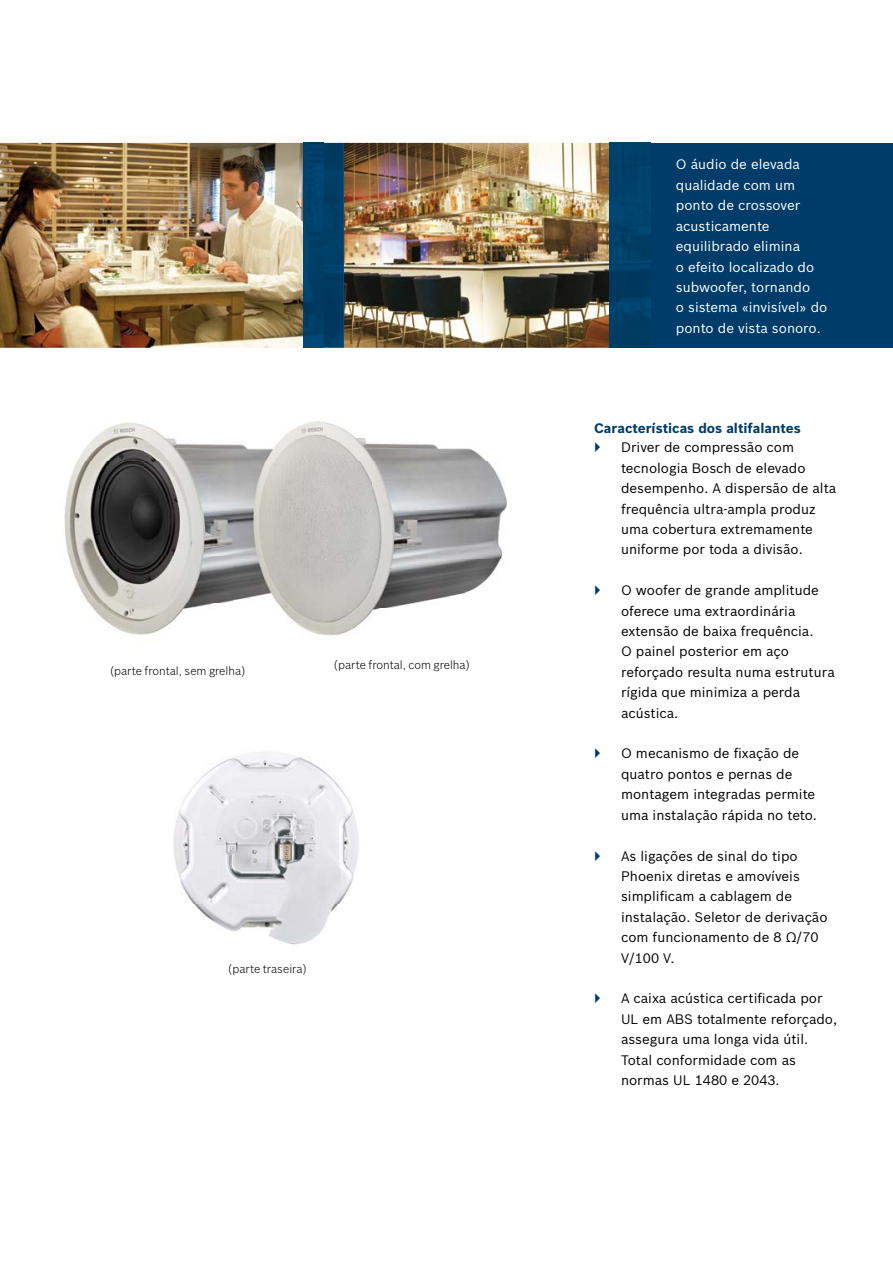
<style>
.page{position:relative;width:893px;height:1263px;background:#fff}
.page>*{position:absolute;margin:0;border:0;box-sizing:border-box;transform-origin:0 0}
.t1{font:13.5px/20.4px "Bosch Sans";color:#000}
.t2{font:13.5px/20.4px "Bosch Sans";color:#fff}
.t3{font:700 13.5px "Bosch Sans";color:#003c6a}
.t4{font:300 11.55px "Bosch Sans";color:#000}
</style>
<div class="page">
<img style="left:0;top:143px;width:609px;height:205px">
<div style="left:651px;top:143px;width:242px;height:205px;background:#003c6a"></div>
<img style="left:609px;top:143px;width:42px;height:205px">
<img style="left:304px;top:143px;width:40px;height:205px">
<img style="left:173px;top:752px;width:186px;height:193px">
<img style="left:76px;top:421px;width:413px;height:41px">
<img style="left:64px;top:462px;width:170px;height:173px">
<img style="left:325px;top:462px;width:140px;height:146px">
<img style="left:465px;top:462px;width:42px;height:131px">
<img style="left:325px;top:608px;width:55px;height:28px">
<img style="left:234px;top:421px;width:91px;height:214px">
<p class="t4" style="left:110px;top:663px;width:138px">(parte frontal, sem grelha)</p>
<p class="t4" style="left:334px;top:657px;width:138px">(parte frontal, com grelha)</p>
<p class="t4" style="left:228px;top:961px;width:81px">(parte traseira)</p>
<p class="t2" style="left:676px;top:153px;width:153px">O áudio de elevada qualidade com um ponto de crossover acusticamente equilibrado elimina<br>o efeito localizado do subwoofer, tornando<br>o sistema «invisível» do ponto de vista sonoro.</p>
<p class="t3" style="left:594px;top:417px;width:208px">Características dos altifalantes</p>
<p class="t1" style="left:621px;top:436px;width:217px">Driver de compressão com tecnologia Bosch de elevado desempenho. A dispersão de alta frequência ultra-ampla produz uma cobertura extremamente uniforme por toda a divisão.</p>
<p class="t1" style="left:621px;top:579px;width:215px">O woofer de grande amplitude oferece uma extraordinária extensão de baixa frequência.<br>O painel posterior em aço reforçado resulta numa estrutura rígida que minimiza a perda acústica.</p>
<p class="t1" style="left:621px;top:742px;width:197px">O mecanismo de fixação de quatro pontos e pernas de montagem integradas permite uma instalação rápida no teto.</p>
<p class="t1" style="left:621px;top:844px;width:208px">As ligações de sinal do tipo<br>Phoenix diretas e amovíveis simplificam a cablagem de instalação. Seletor de derivação com funcionamento de 8 Ω/70<br>V/100 V.</p>
<p class="t1" style="left:621px;top:987px;width:218px">A caixa acústica certificada por<br>UL em ABS totalmente reforçado, assegura uma longa vida útil.<br>Total conformidade com as normas UL 1480 e 2043.</p>
</div>
